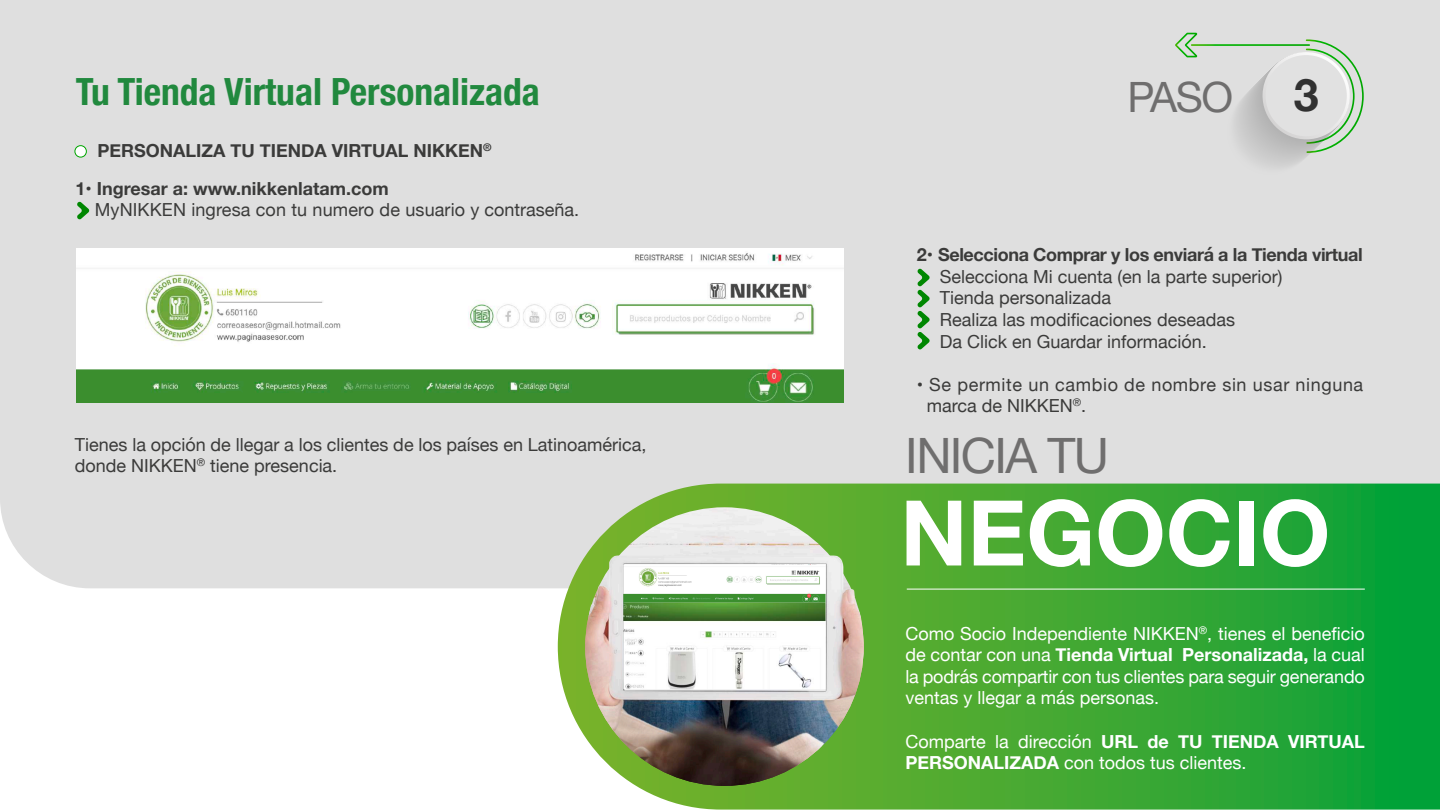
<style>
.page{position:relative;width:1440px;height:810px;background:#fff}
.page>*{position:absolute;margin:0;border:0;box-sizing:border-box;transform-origin:0 0}
.t1{font:700 90.75px "Helvetica Neue";color:#fff}
.t2{font:48.75px "Helvetica Neue";letter-spacing:-.035em;color:#6f6e6e}
.t3{font:700 44.85px "Helvetica Neue";color:#313131}
.t4{font:41.78px "Helvetica Neue";color:#6f6e6e}
.t5{font:700 condensed 37.5px "Helvetica Neue";color:#21893e}
.t6{font:18px/21.6px "Helvetica Neue";color:#3b3b3a}
.t7{font:18px/21.6px "Helvetica Neue";color:#fff;text-align:justify}
.t8{font:700 18px "Helvetica Neue";color:#3b3b3a}
.t9{font:18px/21.6px "Helvetica Neue";letter-spacing:.035em;color:#3b3b3a}
.t10{font:700 18px "Helvetica Neue";letter-spacing:-.02em;color:#3b3b3a}
.s1{font-weight:700}
</style>
<div class="page">
<div style="left:0;top:0;width:1440px;height:588px;background:#dfdfdf"></div>
<svg style="left:1175px;top:33px;width:189px;height:143px;background:#d5dad4"></svg>
<svg style="left:558px;top:484px;width:882px;height:326px;background:#41ab3c"></svg>
<img style="left:585px;top:507px;width:279px;height:279px;border-radius:139px">
<img style="left:585px;top:556px;width:279px;height:230px">
<hr style="left:907px;top:589px;width:458px;height:1px;background:#fff">
<img style="left:623px;top:564px;width:203px;height:125px">
<div style="left:75px;top:146px;width:11px;height:11px;background:#fff;border-radius:50%"></div>
<div style="left:74px;top:145px;width:13px;height:13px;border:1px solid #00a600;border-radius:50%"></div>
<svg style="left:76px;top:202px;width:13px;height:17px"></svg>
<img style="left:76px;top:248px;width:767px;height:155px">
<svg style="left:917px;top:269px;width:13px;height:80px"></svg>
<h3 class="t5" style="left:76px;top:61px;width:466px">Tu Tienda Virtual Personalizada</h3>
<h3 class="t4" style="left:1127px;top:67px;width:107px">PASO</h3>
<h3 class="t3" style="left:1294px;top:60px;width:26px">3</h3>
<p class="t8" style="left:98px;top:137px;width:396px">PERSONALIZA TU TIENDA VIRTUAL NIKKEN<sup>®</sup></p>
<p class="t8" style="left:76px;top:174px;width:315px">1• Ingresar a: www.nikkenlatam.com</p>
<p class="t6" style="left:95px;top:200px;width:486px">MyNIKKEN ingresa con tu numero de usuario y contraseña.</p>
<p class="t6" style="left:75px;top:435px;width:573px">Tienes la opción de llegar a los clientes de los países en Latinoamérica, donde NIKKEN<sup>®</sup> tiene presencia.</p>
<p class="t10" style="left:917px;top:241px;width:447px">2• Selecciona Comprar y los enviará a la Tienda virtual</p>
<p class="t6" style="left:940px;top:267px;width:344px">Selecciona Mi cuenta (en la parte superior)<br>Tienda personalizada<br>Realiza las modificaciones deseadas<br>Da Click en Guardar información.</p>
<p class="t9" style="left:927px;top:375px;width:438px;text-indent:-10px">• Se permite un cambio de nombre sin usar ninguna marca de NIKKEN<sup>®</sup>.</p>
<h2 class="t2" style="left:905px;top:420px;width:205px">INICIA TU</h2>
<h1 class="t1" style="left:900px;top:462px;width:432px">NEGOCIO</h1>
<p class="t7" style="left:905px;top:623px;width:461px">Como Socio Independiente NIKKEN<sup>®</sup>, tienes el beneficio de contar con una <span class="s1">Tienda Virtual Personalizada,</span> la cual la podrás compartir con tus clientes para seguir generando ventas y llegar a más personas.</p>
<p class="t7" style="left:905px;top:731px;width:461px">Comparte la dirección <span class="s1">URL de TU TIENDA VIRTUAL<br>PERSONALIZADA</span> con todos tus clientes.</p>
</div>
